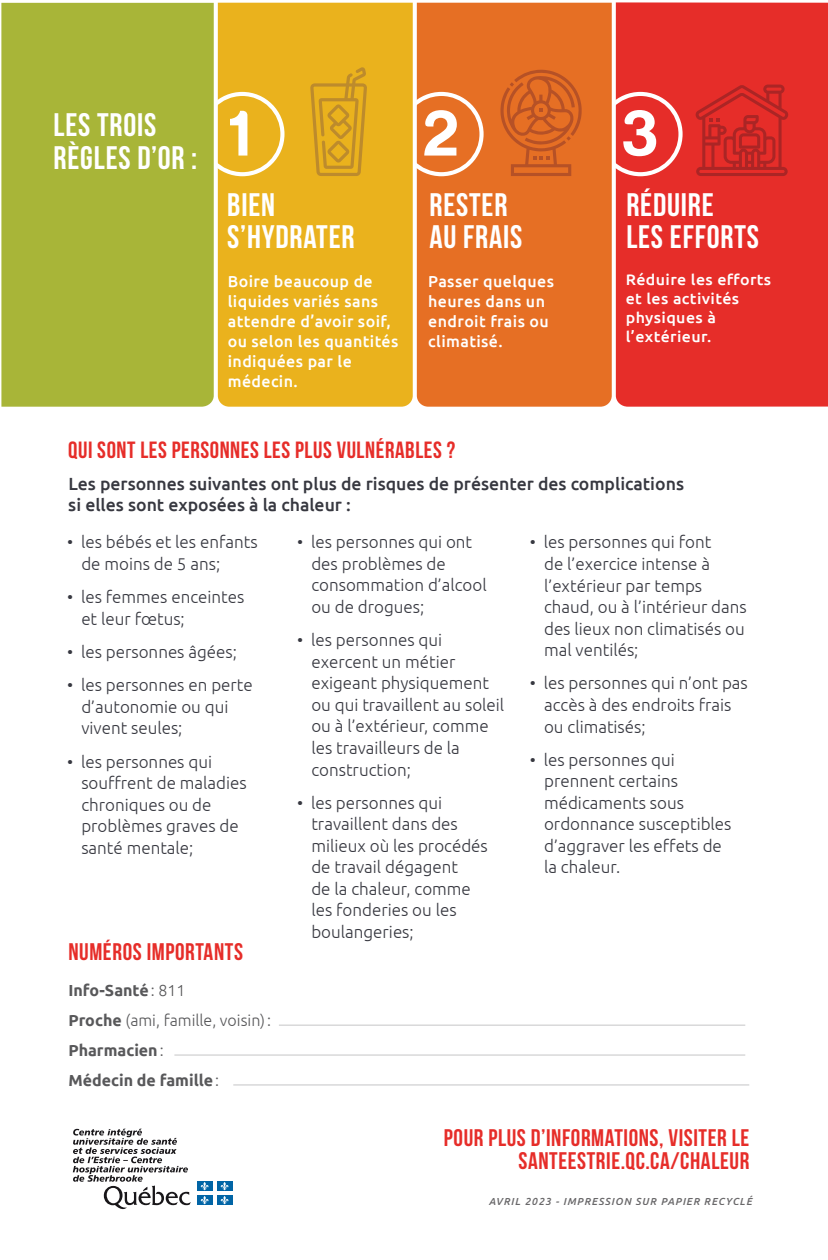
<style>
.page{position:relative;width:828px;height:1260px;background:#fff}
.page>*{position:absolute;margin:0;border:0;box-sizing:border-box;transform-origin:0 0}
.t1{font:32.6px/32.6px "Bebas Neue";letter-spacing:.025em;color:#fff}
.t2{font:24px/23.2px "Bebas Neue";letter-spacing:.025em;color:#e62d29;text-align:right}
.t3{font:23.4px "Bebas Neue";letter-spacing:.025em;color:#e62d29}
.t4{font:500 17.6px/21.6px "Ubuntu";color:#373840}
.t5{font:300 17px/21.6px "Ubuntu";color:#373840}
.t6{font:500 16px/20px "Ubuntu";letter-spacing:.025em;color:#fff}
.t7{font:700 16px/30px "Ubuntu";color:#58585a}
.t8{font:500 15.4px/19.2px "Ubuntu";letter-spacing:.025em;color:#fff;scale:1.04 1}
.t9{font:italic 500 10.2px "Ubuntu";letter-spacing:.1em;color:#181619}
.s1{font-weight:300}
</style>
<div class="page">
<div style="left:1px;top:3px;width:213px;height:404px;background:#a8b538"></div>
<div style="left:218px;top:3px;width:195px;height:404px;background:#eab21d"></div>
<div style="left:417px;top:3px;width:195px;height:404px;background:#e66f24"></div>
<div style="left:616px;top:2px;width:212px;height:405px;background:#e62d29"></div>
<hr style="left:279px;top:1025px;width:466px;height:1px;background:#58585a">
<hr style="left:174px;top:1055px;width:571px;height:1px;background:#58585a">
<hr style="left:233px;top:1085px;width:516px;height:1px;background:#58585a">
<svg style="left:218px;top:92px;width:67px;height:84px"></svg>
<svg style="left:417px;top:92px;width:67px;height:84px"></svg>
<svg style="left:616px;top:92px;width:67px;height:84px"></svg>
<svg style="left:310px;top:67px;width:57px;height:109px;background:#daa422"></svg>
<svg style="left:500px;top:70px;width:82px;height:106px;background:#d66524"></svg>
<svg style="left:695px;top:85px;width:94px;height:91px;background:#d02927"></svg>
<div style="left:197px;top:1181px;width:15px;height:10px;background:#0165a6"></div>
<svg style="left:201px;top:1182px;width:8px;height:8px"></svg>
<div style="left:217px;top:1181px;width:15px;height:10px;background:#0165a6"></div>
<svg style="left:220px;top:1182px;width:9px;height:8px"></svg>
<div style="left:197px;top:1195px;width:15px;height:10px;background:#0165a6"></div>
<svg style="left:201px;top:1196px;width:8px;height:8px"></svg>
<div style="left:217px;top:1195px;width:15px;height:10px;background:#0165a6"></div>
<svg style="left:220px;top:1196px;width:9px;height:8px"></svg>
<svg style="left:73px;top:1129px;width:118px;height:80px"></svg>
<h1 class="t1" style="left:54px;top:108px;width:145px">LES TROIS<br>RÈGLES D’OR :</h1>
<h1 class="t1" style="left:227px;top:188px;width:129px">BIEN<br>S’HYDRATER</h1>
<h1 class="t1" style="left:429px;top:188px;width:94px">RESTER<br>AU FRAIS</h1>
<h1 class="t1" style="left:626px;top:188px;width:134px">RÉDUIRE<br>LES EFFORTS</h1>
<p class="t6" style="left:428px;top:271px;width:127px">Passer quelques heures dans un endroit frais ou climatisé.</p>
<p class="t8" style="left:626px;top:269px;width:141px">Réduire les efforts et les activités physiques à l’extérieur.</p>
<p class="t6" style="left:228px;top:271px;width:172px">Boire beaucoup de liquides variés sans attendre d’avoir soif, ou selon les quantités indiquées par le médecin.</p>
<h3 class="t3" style="left:68px;top:437px;width:388px">QUI SONT LES PERSONNES LES PLUS VULNÉRABLES ?</h3>
<p class="t4" style="left:68px;top:472px;width:617px">Les personnes suivantes ont plus de risques de présenter des complications si elles sont exposées à la chaleur :</p>
<p class="t5" style="left:81px;top:531px;width:178px;text-indent:-14px">• les bébés et les enfants de moins de 5 ans;</p>
<p class="t5" style="left:81px;top:586px;width:165px;text-indent:-14px">• les femmes enceintes et leur fœtus;</p>
<p class="t5" style="left:67px;top:641px;width:171px">• les personnes âgées;</p>
<p class="t5" style="left:81px;top:674px;width:173px;text-indent:-14px">• les personnes en perte d’autonomie ou qui vivent seules;</p>
<p class="t5" style="left:81px;top:750px;width:167px;text-indent:-14px">• les personnes qui souffrent de maladies chroniques ou de problèmes graves de santé mentale;</p>
<h2 class="t2" style="left:68px;top:940px;width:176px">NUMÉROS IMPORTANTS</h2>
<p class="t7" style="left:68px;top:975px;width:204px">Info-Santé<span class="s1">: 811<br></span>Proche <span class="s1">(ami, famille, voisin):<br></span>Pharmacien<span class="s1">:<br></span>Médecin de famille<span class="s1">:</span></p>
<p class="t5" style="left:311px;top:531px;width:177px;text-indent:-14px">• les personnes qui ont des problèmes de consommation d’alcool ou de drogues;</p>
<p class="t5" style="left:311px;top:629px;width:194px;text-indent:-14px">• les personnes qui exercent un métier exigeant physiquement ou qui travaillent au soleil ou à l’extérieur, comme les travailleurs de la construction;</p>
<p class="t5" style="left:311px;top:791px;width:178px;text-indent:-14px">• les personnes qui travaillent dans des milieux où les procédés de travail dégagent<br>de la chaleur, comme les fonderies ou les boulangeries;</p>
<p class="t5" style="left:544px;top:531px;width:204px;text-indent:-14px">• les personnes qui font<br>de l’exercice intense à l’extérieur par temps chaud, ou à l’intérieur dans des lieux non climatisés ou mal ventilés;</p>
<p class="t5" style="left:544px;top:672px;width:205px;text-indent:-14px">• les personnes qui n’ont pas accès à des endroits frais ou climatisés;</p>
<p class="t5" style="left:544px;top:749px;width:189px;text-indent:-14px">• les personnes qui prennent certains médicaments sous ordonnance susceptibles d’aggraver les effets de la chaleur.</p>
<h2 class="t2" style="left:444px;top:1126px;width:307px">POUR PLUS D’INFORMATIONS, VISITER LE<br>SANTEESTRIE.QC.CA/CHALEUR</h2>
<p class="t9" style="left:489px;top:1195px;width:265px">AVRIL 2023 - IMPRESSION SUR PAPIER RECYCLÉ</p>
</div>
